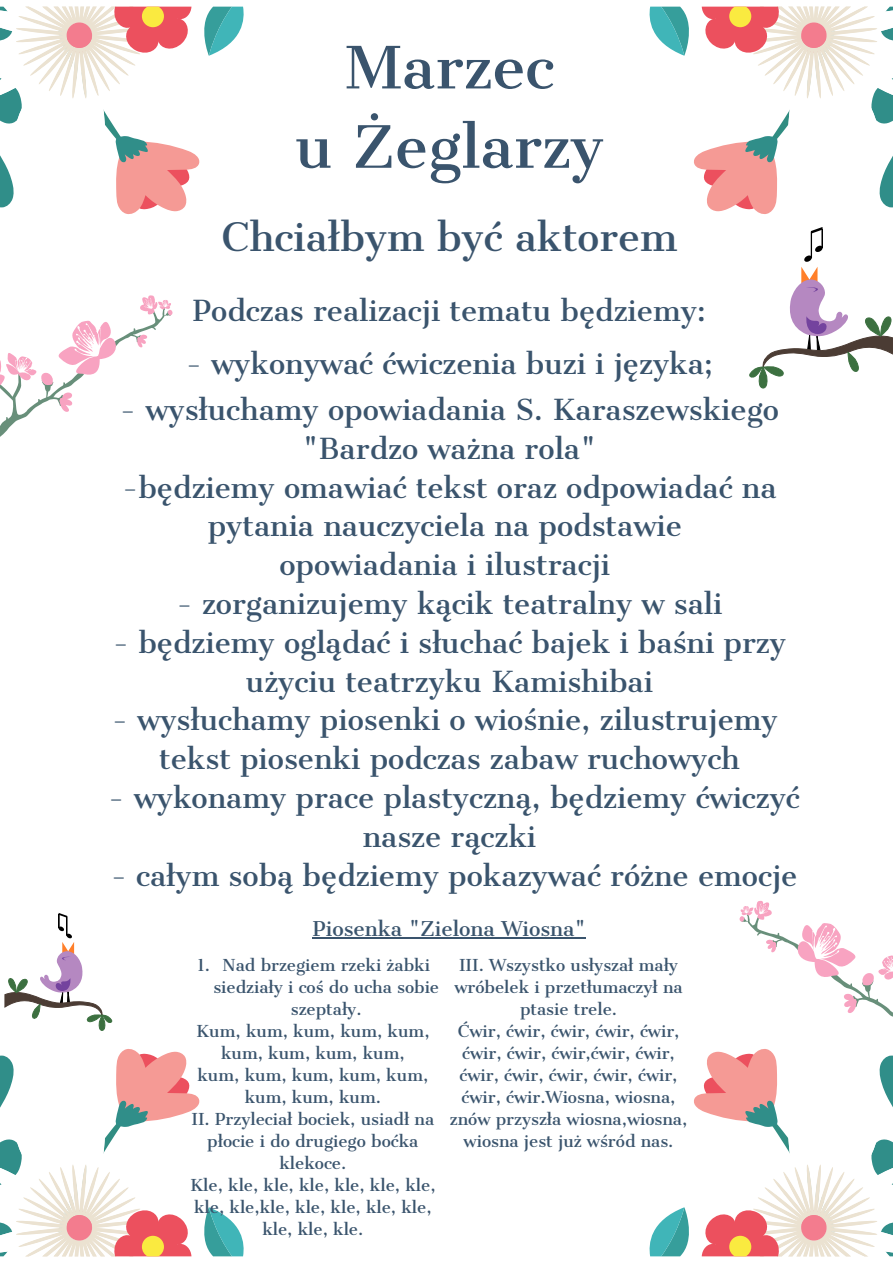
<style>
.page{position:relative;width:893px;height:1263px;background:#fff}
.page>*{position:absolute;margin:0;border:0;box-sizing:border-box;transform-origin:0 0}
.t1{font:57px/79.3px "Cantata One";color:#3a546d;text-align:center}
.t2{font:37.5px "Cantata One";color:#3a546d}
.t3{font:27.75px/38.8px "Cantata One";color:#3a546d;text-align:center}
.t4{font:19.5px "Cantata One";color:#3a546d}
.t5{font:15.75px/21.9px "Cantata One";color:#3a546d;text-align:center}
</style>
<div class="page">
<svg style="left:0;top:1049px;width:244px;height:208px"></svg>
<svg style="left:0;top:6px;width:244px;height:208px"></svg>
<svg style="left:649px;top:6px;width:244px;height:208px"></svg>
<svg style="left:749px;top:227px;width:144px;height:162px"></svg>
<svg style="left:0;top:295px;width:173px;height:142px"></svg>
<svg style="left:649px;top:900px;width:244px;height:357px"></svg>
<svg style="left:5px;top:913px;width:108px;height:118px"></svg>
<hr style="left:313px;top:937px;width:273px;height:2px;background:#3a546d">
<h1 class="t1" style="left:295px;top:28px;width:310px">Marzec<br>u Żeglarzy</h1>
<h2 class="t2" style="left:221px;top:214px;width:457px">Chciałbym być aktorem</h2>
<p class="t3" style="left:193px;top:292px;width:515px">Podczas realizacji tematu będziemy:</p>
<p class="t3" style="left:186px;top:345px;width:529px">- wykonywać ćwiczenia buzi i języka;</p>
<p class="t3" style="left:120px;top:390px;width:660px">- wysłuchamy opowiadania S. Karaszewskiego "Bardzo ważna rola"<br>-będziemy omawiać tekst oraz odpowiadać na pytania nauczyciela na podstawie opowiadania i ilustracji</p>
<p class="t3" style="left:176px;top:584px;width:547px">- zorganizujemy kącik teatralny w sali</p>
<p class="t3" style="left:113px;top:623px;width:674px">- będziemy oglądać i słuchać bajek i baśni przy użyciu teatrzyku Kamishibai</p>
<p class="t3" style="left:112px;top:701px;width:667px">- wysłuchamy piosenki o wiośnie, zilustrujemy tekst piosenki podczas zabaw ruchowych</p>
<p class="t3" style="left:108px;top:778px;width:693px">- wykonamy prace plastyczną, będziemy ćwiczyć nasze rączki</p>
<p class="t3" style="left:111px;top:856px;width:688px">- całym sobą będziemy pokazywać różne emocje</p>
<p class="t4" style="left:313px;top:916px;width:274px">Piosenka "Zielona Wiosna"</p>
<p class="t5" style="left:450px;top:954px;width:239px">III. Wszystko usłyszał mały wróbelek i przetłumaczył na ptasie trele.<br>Ćwir, ćwir, ćwir, ćwir, ćwir, ćwir, ćwir, ćwir,ćwir, ćwir, ćwir, ćwir, ćwir, ćwir, ćwir, ćwir, ćwir.Wiosna, wiosna, znów przyszła wiosna,wiosna, wiosna jest już wśród nas.</p>
<p class="t5" style="left:213px;top:954px;width:227px">Nad brzegiem rzeki żabki siedziały i coś do ucha sobie szeptały.</p>
<p class="t5" style="left:197px;top:954px;width:15px">1.</p>
<p class="t5" style="left:190px;top:1020px;width:247px">Kum, kum, kum, kum, kum, kum, kum, kum, kum,<br>kum, kum, kum, kum, kum, kum, kum, kum.<br>II. Przyleciał bociek, usiadł na płocie i do drugiego boćka klekoce.<br>Kle, kle, kle, kle, kle, kle, kle, kle, kle,kle, kle, kle, kle, kle, kle, kle, kle.</p>
</div>
